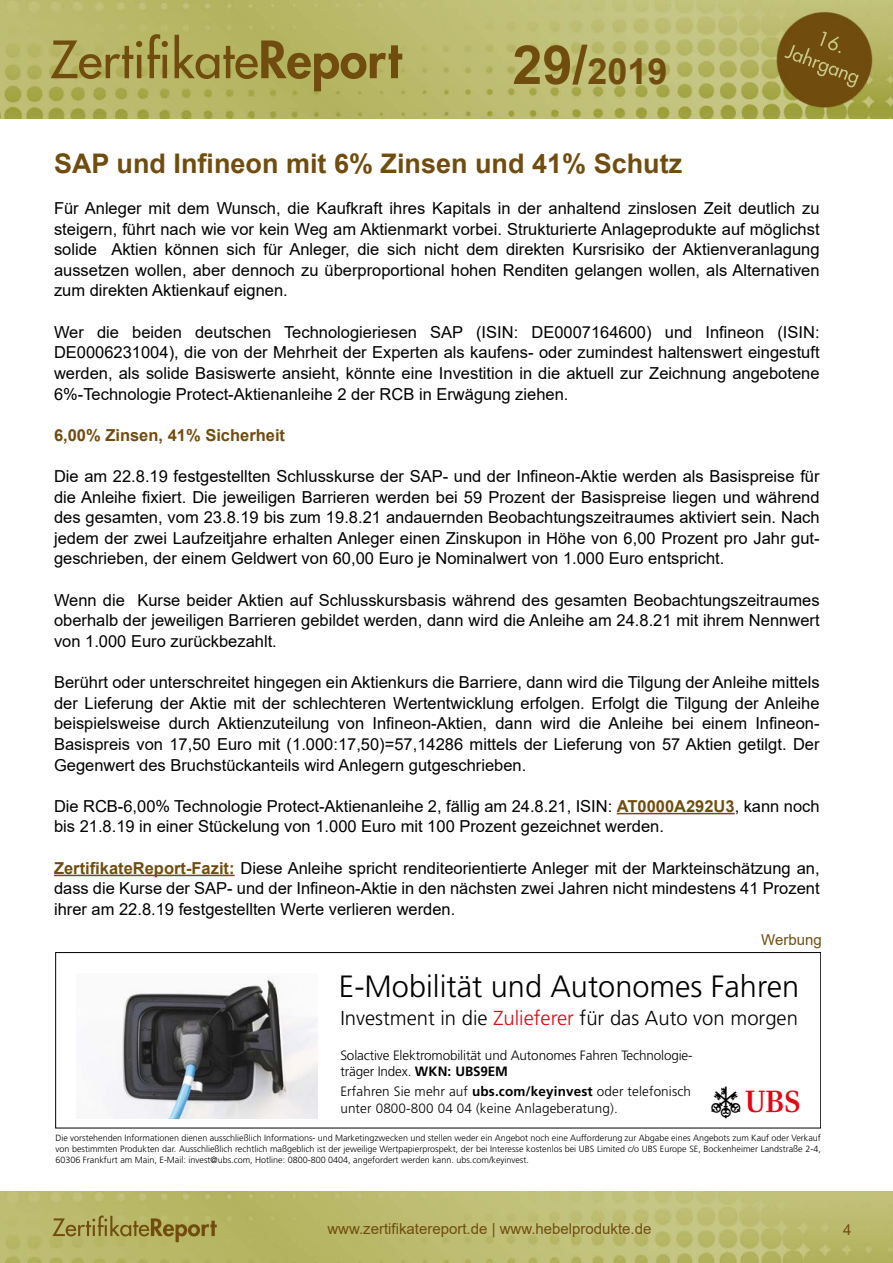
<style>
.page{position:relative;width:893px;height:1263px;background:#fff}
.page>*{position:absolute;margin:0;border:0;box-sizing:border-box;transform-origin:0 0}
.t1{font:700 36px "Arial";color:#704d0f}
.t2{font:31.8px "UB Ssemiextra";color:#000}
.t3{font:300 30.75px "Frutiger LT Std";color:#000}
.t4{font:700 27px "Arial";color:#704d0f}
.t5{font:300 20.25px "Frutiger LT Std";color:#000}
.t6{font:16.5px/20.5px "Arial";color:#000;text-align:justify}
.t7{font:700 16.5px "Arial";color:#704d0f}
.t8{font:15px "Arial";color:#704d0f}
.t9{font:300 13.5px/16.2px "Frutiger LT Std";letter-spacing:.01em;color:#000}
.t10{font:300 13.5px/16.2px "Frutiger LT Std";letter-spacing:-.01em;color:#000}
.t11{font:300 9px/10.8px "Frutiger LT Std";color:#000;text-align:justify}
.s1{font-size:54px}
.s2{font-weight:700;color:#704d0f}
.s3{color:#e30613}
.s4{font-weight:700}
.s5{font-size:21.9px;color:#e30613}
</style>
<div class="page">
<img style="left:0;top:1192px;width:893px;height:71px">
<img style="left:0;top:0;width:893px;height:119px">
<hr style="left:617px;top:813px;width:118px;height:1px;background:#704d0f">
<hr style="left:54px;top:875px;width:181px;height:1px;background:#704d0f">
<div style="left:55px;top:952px;width:766px;height:176px;border:1px solid #000"></div>
<img style="left:103px;top:978px;width:215px;height:140px">
<h1 class="t1" style="left:512px;top:46px;width:157px"><span class="s1">29/</span>2019</h1>
<h3 class="t4" style="left:54px;top:144px;width:630px">SAP und Infineon mit 6% Zinsen und 41% Schutz</h3>
<p class="t6" style="left:54px;top:198px;width:767px">Für Anleger mit dem Wunsch, die Kaufkraft ihres Kapitals in der anhaltend zinslosen Zeit deutlich zu steigern, führt nach wie vor kein Weg am Aktienmarkt vorbei. Strukturierte Anlageprodukte auf möglichst solide Aktien können sich für Anleger, die sich nicht dem direkten Kursrisiko der Aktienveranlagung aussetzen wollen, aber dennoch zu überproportional hohen Renditen gelangen wollen, als Alternativen zum direkten Aktienkauf eignen.</p>
<p class="t6" style="left:54px;top:321px;width:767px">Wer die beiden deutschen Technologieriesen SAP (ISIN: DE0007164600) und Infineon (ISIN:<br>DE0006231004), die von der Mehrheit der Experten als kaufens- oder zumindest haltenswert eingestuft werden, als solide Basiswerte ansieht, könnte eine Investition in die aktuell zur Zeichnung angebotene 6%-Technologie Protect-Aktienanleihe 2 der RCB in Erwägung ziehen.</p>
<p class="t7" style="left:54px;top:423px;width:233px">6,00% Zinsen, 41% Sicherheit</p>
<p class="t6" style="left:54px;top:466px;width:767px">Die am 22.8.19 festgestellten Schlusskurse der SAP- und der Infineon-Aktie werden als Basispreise für die Anleihe fixiert. Die jeweiligen Barrieren werden bei 59 Prozent der Basispreise liegen und während des gesamten, vom 23.8.19 bis zum 19.8.21 andauernden Beobachtungszeitraumes aktiviert sein. Nach jedem der zwei Laufzeitjahre erhalten Anleger einen Zinskupon in Höhe von 6,00 Prozent pro Jahr gut&shy;geschrieben, der einem Geldwert von 60,00 Euro je Nominalwert von 1.000 Euro entspricht.</p>
<p class="t6" style="left:54px;top:589px;width:767px">Wenn die Kurse beider Aktien auf Schlusskursbasis während des gesamten Beobachtungszeitraumes oberhalb der jeweiligen Barrieren gebildet werden, dann wird die Anleihe am 24.8.21 mit ihrem Nennwert von 1.000 Euro zurückbezahlt.</p>
<p class="t6" style="left:54px;top:672px;width:767px">Berührt oder unterschreitet hingegen ein Aktienkurs die Barriere, dann wird die Tilgung der Anleihe mittels der Lieferung der Aktie mit der schlechteren Wertentwicklung erfolgen. Erfolgt die Tilgung der Anleihe beispielsweise durch Aktienzuteilung von Infineon-Aktien, dann wird die Anleihe bei einem Infineon-Basispreis von 17,50 Euro mit (1.000:17,50)=57,14286 mittels der Lieferung von 57 Aktien getilgt. Der Gegenwert des Bruchstückanteils wird Anlegern gutgeschrieben.</p>
<p class="t6" style="left:54px;top:796px;width:767px">Die RCB-6,00% Technologie Protect-Aktienanleihe 2, fällig am 24.8.21, ISIN: <span class="s2">AT0000A292U3</span>, kann noch bis 21.8.19 in einer Stückelung von 1.000 Euro mit 100 Prozent gezeichnet werden.</p>
<p class="t6" style="left:54px;top:857px;width:767px"><span class="s2">ZertifikateReport-Fazit:</span> Diese Anleihe spricht renditeorientierte Anleger mit der Markteinschätzung an, dass die Kurse der SAP- und der Infineon-Aktie in den nächsten zwei Jahren nicht mindestens 41 Prozent ihrer am 22.8.19 festgestellten Werte verlieren werden.</p>
<p class="t8" style="left:761px;top:930px;width:62px">Werbung</p>
<h3 class="t3" style="left:339px;top:969px;width:462px">E-Mobilität und Autonomes Fahren</h3>
<p class="t5" style="left:340px;top:1006px;width:459px">Investment in die <span class="s3">Zulieferer</span> für das Auto von morgen</p>
<p class="t10" style="left:340px;top:1047px;width:354px">Solactive Elektromobilität und Autonomes Fahren Technologie&shy;träger Index. <span class="s4">WKN: UBS9EM</span></p>
<p class="t9" style="left:340px;top:1084px;width:352px">Erfahren Sie mehr auf <span class="s4">ubs.com/keyinvest</span> oder telefonisch unter 0800-800 04 04 (keine Anlageberatung).</p>
<h2 class="t2" style="left:711px;top:1086px;width:89px">a<span class="s5">b</span></h2>
<p class="t11" style="left:55px;top:1133px;width:767px">Die vorstehenden Informationen dienen ausschließlich Informations- und Marketingzwecken und stellen weder ein Angebot noch eine Aufforderung zur Abgabe eines Angebots zum Kauf oder Verkauf von bestimmten Produkten dar. Ausschließlich rechtlich maßgeblich ist der jeweilige Wertpapierprospekt, der bei Interesse kostenlos bei UBS Limited c/o UBS Europe SE, Bockenheimer Landstraße 2-4, 60306 Frankfurt am Main, E-Mail: invest@ubs.com, Hotline: 0800-800 0404, angefordert werden kann. ubs.com/keyinvest.</p>
<p class="t8" style="left:327px;top:1218px;width:326px">www.zertifikatereport.de | www.hebelprodukte.de</p>
<p class="t8" style="left:843px;top:1219px;width:10px">4</p>
</div>
